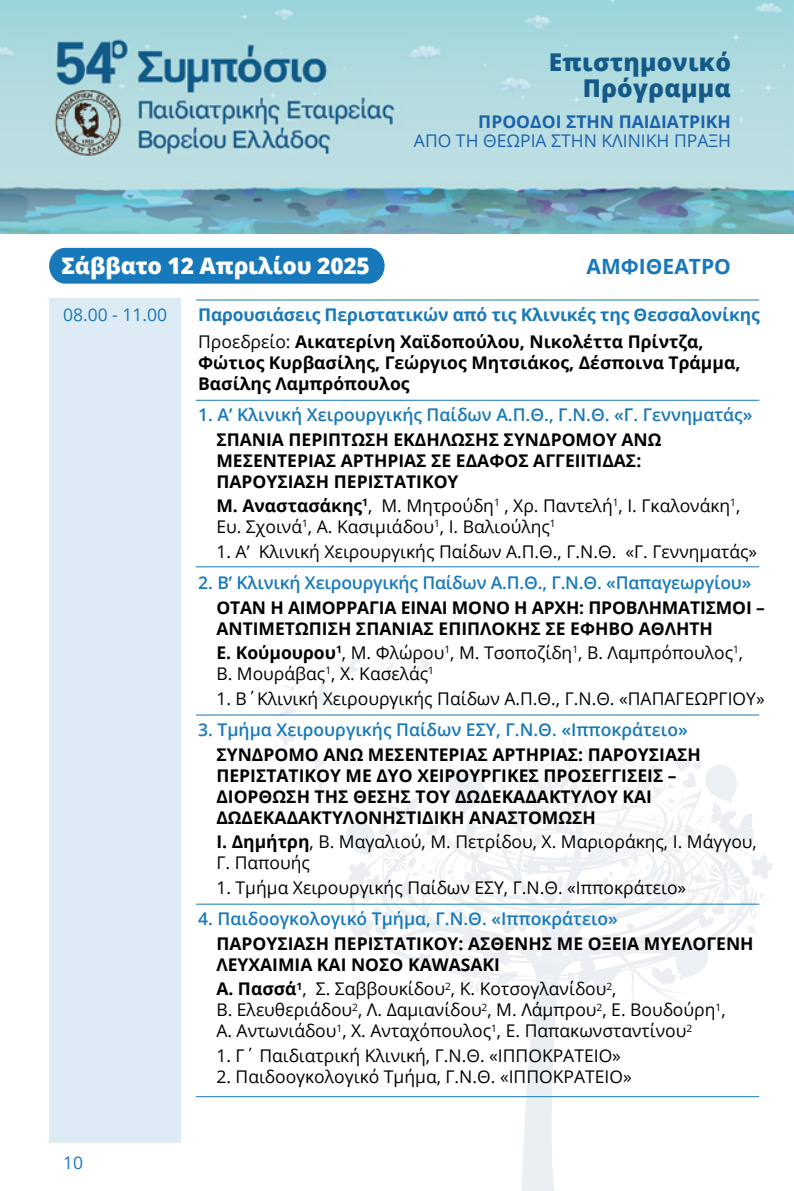
<style>
.page{position:relative;width:794px;height:1191px;background:#fff}
.page>*{position:absolute;margin:0;border:0;box-sizing:border-box;transform-origin:0 0}
.t1{font:800 24.5px/26.2px "Open Sans";letter-spacing:.01em;color:#145a88;text-align:right}
.t2{font:800 22.75px "Open Sans";letter-spacing:-.01em;color:#fff}
.t3{font:700 21px "Open Sans";color:#1779b9}
.t4{font:17.5px/21px "Open Sans";color:#000}
.t5{font:700 17.5px/21px "Open Sans";color:#000}
.t6{font:600 17.5px "Open Sans";color:#1779b9}
.t7{font:700 17.5px/26.2px "Open Sans";letter-spacing:-.01em;color:#1779b9}
.t8{font:17.5px "Open Sans";color:#1a63ac}
.t9{font:700 17.5px "Open Sans";color:#1a63ac}
.t10{font:17.5px "Open Sans";color:#1779b9}
.s1{font-weight:400;color:#000}
.s2{color:#000}
.s3{font-weight:700}
</style>
<div class="page">
<div style="left:49px;top:298px;width:132px;height:844px;background:#dcebf4"></div>
<svg style="left:380px;top:735px;width:367px;height:200px"></svg>
<svg style="left:319px;top:919px;width:407px;height:272px"></svg>
<img style="left:284px;top:650px;width:149px;height:41px">
<img style="left:632px;top:803px;width:46px;height:15px">
<img style="left:490px;top:803px;width:142px;height:30px">
<img style="left:632px;top:833px;width:98px;height:58px">
<img style="left:490px;top:911px;width:129px;height:80px">
<img style="left:280px;top:754px;width:457px;height:49px">
<div style="left:49px;top:248px;width:335px;height:36px;background:#1779b9"></div>
<hr style="left:196px;top:300px;width:563px;height:1px;background:#1779b9">
<hr style="left:196px;top:566px;width:563px;height:1px;background:#1779b9">
<hr style="left:196px;top:714px;width:563px;height:1px;background:#1779b9">
<hr style="left:196px;top:904px;width:563px;height:1px;background:#1779b9">
<hr style="left:196px;top:1096px;width:563px;height:1px;background:#1779b9">
<hr style="left:196px;top:400px;width:563px;height:1px;background:#1779b9">
<img style="left:0;top:0;width:794px;height:233px">
<h1 class="t1" style="left:549px;top:48px;width:184px">Επιστημονικό<br>Πρόγραμμα</h1>
<p class="t9" style="left:478px;top:109px;width:254px">ΠΡΟΟΔΟΙ ΣΤΗΝ ΠΑΙΔΙΑΤΡΙΚΗ</p>
<p class="t8" style="left:414px;top:129px;width:318px">ΑΠΟ ΤΗ ΘΕΩΡΙΑ ΣΤΗΝ ΚΛΙΝΙΚΗ ΠΡΑΞΗ</p>
<h2 class="t2" style="left:61px;top:248px;width:310px">Σάββατο 12 Απριλίου 2025</h2>
<p class="t3" style="left:586px;top:251px;width:146px">ΑΜΦΙΘΕΑΤΡΟ</p>
<p class="t10" style="left:63px;top:303px;width:106px">08.00 - 11.00</p>
<p class="t7" style="left:198px;top:301px;width:563px">Παρουσιάσεις Περιστατικών από τις Κλινικές της Θεσσαλονίκης<br><span class="s1">Προεδρείο:</span> <span class="s2">Αικατερίνη Χαϊδοπούλου, Νικολέττα Πρίντζα,</span></p>
<p class="t5" style="left:198px;top:351px;width:544px">Φώτιος Κυρβασίλης, Γεώργιος Μητσιάκος, Δέσποινα Τράμμα,<br>Βασίλης Λαμπρόπουλος</p>
<p class="t6" style="left:198px;top:403px;width:556px">1. Α’ Κλινική Χειρουργικής Παίδων Α.Π.Θ., Γ.Ν.Θ. «Γ. Γεννηματάς»</p>
<p class="t5" style="left:216px;top:428px;width:447px">ΣΠΑΝΙΑ ΠΕΡΙΠΤΩΣΗ ΕΚΔΗΛΩΣΗΣ ΣΥΝΔΡΟΜΟΥ ΑΝΩ<br>ΜΕΣΕΝΤΕΡΙΑΣ ΑΡΤΗΡΙΑΣ ΣΕ ΕΔΑΦΟΣ ΑΓΓΕΙΙΤΙΔΑΣ:<br>ΠΑΡΟΥΣΙΑΣΗ ΠΕΡΙΣΤΑΤΙΚΟΥ</p>
<p class="t4" style="left:216px;top:495px;width:525px"><span class="s3">M. Αναστασάκης</span><sup>1</sup>, M. Μητρούδη<sup>1</sup> , Xρ. Παντελή<sup>1</sup>, Ι. Γκαλονάκη<sup>1</sup>,<br>Ευ. Σχοινά<sup>1</sup>, Α. Κασιμιάδου<sup>1</sup>, Ι. Βαλιούλης<sup>1</sup></p>
<p class="t4" style="left:216px;top:540px;width:542px">1. Α’ Κλινική Χειρουργικής Παίδων Α.Π.Θ., Γ.Ν.Θ. «Γ. Γεννηματάς»</p>
<p class="t6" style="left:198px;top:571px;width:555px">2. Β’ Κλινική Χειρουργικής Παίδων Α.Π.Θ., Γ.Ν.Θ. «Παπαγεωργίου»</p>
<p class="t5" style="left:216px;top:596px;width:550px">ΟΤΑΝ Η ΑΙΜΟΡΡΑΓΙΑ ΕΙΝΑΙ ΜΟΝΟ Η ΑΡΧΗ: ΠΡΟΒΛΗΜΑΤΙΣΜΟΙ –<br>ΑΝΤΙΜΕΤΩΠΙΣΗ ΣΠΑΝΙΑΣ ΕΠΙΠΛΟΚΗΣ ΣΕ ΕΦΗΒΟ ΑΘΛΗΤΗ</p>
<p class="t4" style="left:216px;top:642px;width:528px"><span class="s3">Ε. Κούμουρου</span><sup>1</sup>, Μ. Φλώρου<sup>1</sup>, Μ. Τσοποζίδη<sup>1</sup>, Β. Λαμπρόπουλος<sup>1</sup>,<br>Β. Μουράβας<sup>1</sup>, Χ. Κασελάς<sup>1</sup></p>
<p class="t4" style="left:216px;top:687px;width:550px">1. B΄Κλινική Χειρουργικής Παίδων Α.Π.Θ., Γ.Ν.Θ. «ΠAΠΑΓΕΩΡΓΙΟΥ»</p>
<p class="t6" style="left:198px;top:718px;width:491px">3. Τμήμα Χειρουργικής Παίδων ΕΣΥ, Γ.Ν.Θ. «Ιπποκράτειο»</p>
<p class="t5" style="left:216px;top:743px;width:486px">ΣΥΝΔΡΟΜΟ ΑΝΩ ΜΕΣΕΝΤΕΡΙΑΣ ΑΡΤΗΡΙΑΣ: ΠΑΡΟΥΣΙΑΣΗ ΠΕΡΙΣΤΑΤΙΚΟΥ ΜΕ ΔΥΟ ΧΕΙΡΟΥΡΓΙΚΕΣ ΠΡΟΣΕΓΓΙΣΕΙΣ – ΔΙΟΡΘΩΣΗ ΤΗΣ ΘΕΣΗΣ ΤΟΥ ΔΩΔΕΚΑΔΑΚΤΥΛΟΥ ΚΑΙ ΔΩΔΕΚΑΔΑΚΤΥΛΟΝΗΣΤΙΔΙΚΗ ΑΝΑΣΤΟΜΩΣΗ</p>
<p class="t4" style="left:216px;top:831px;width:542px"><span class="s3">Ι. Δημήτρη</span>, Β. Μαγαλιού, Μ. Πετρίδου, Χ. Μαριοράκης, Ι. Μάγγου,<br>Γ. Παπουής</p>
<p class="t4" style="left:216px;top:876px;width:471px">1. Τμήμα Χειρουργικής Παίδων ΕΣΥ, Γ.Ν.Θ. «Ιπποκράτειο»</p>
<p class="t6" style="left:198px;top:907px;width:421px">4. Παιδοογκολογικό Τμήμα, Γ.Ν.Θ. «Ιπποκράτειο»</p>
<p class="t5" style="left:216px;top:932px;width:539px">ΠΑΡΟΥΣΙΑΣΗ ΠΕΡΙΣΤΑΤΙΚΟΥ: ΑΣΘΕΝΗΣ ΜΕ ΟΞΕΙΑ ΜΥΕΛΟΓΕΝΗ<br>ΛΕΥΧΑΙΜΙΑ ΚΑΙ ΝΟΣΟ KAWASAKI</p>
<p class="t4" style="left:216px;top:978px;width:511px"><span class="s3">Α. Πασσά</span><sup>1</sup>, Σ. Σαββουκίδου<sup>2</sup>, Κ. Κοτσογλανίδου<sup>2</sup>,<br>Β. Ελευθεριάδου<sup>2</sup>, Λ. Δαμιανίδου<sup>2</sup>, Μ. Λάμπρου<sup>2</sup>, Ε. Βουδούρη<sup>1</sup>,<br>Α. Αντωνιάδου<sup>1</sup>, Χ. Ανταχόπουλος<sup>1</sup>, Ε. Παπακωνσταντίνου<sup>2</sup></p>
<p class="t4" style="left:216px;top:1044px;width:406px">1. Γ΄ Παιδιατρική Κλινική, Γ.Ν.Θ. «ΙΠΠΟΚΡΑΤΕΙΟ»</p>
<p class="t4" style="left:216px;top:1065px;width:417px">2. Παιδοογκολογικό Τμήμα, Γ.Ν.Θ. «ΙΠΠΟΚΡΑΤΕΙΟ»</p>
<p class="t10" style="left:63px;top:1151px;width:22px">10</p>
</div>
